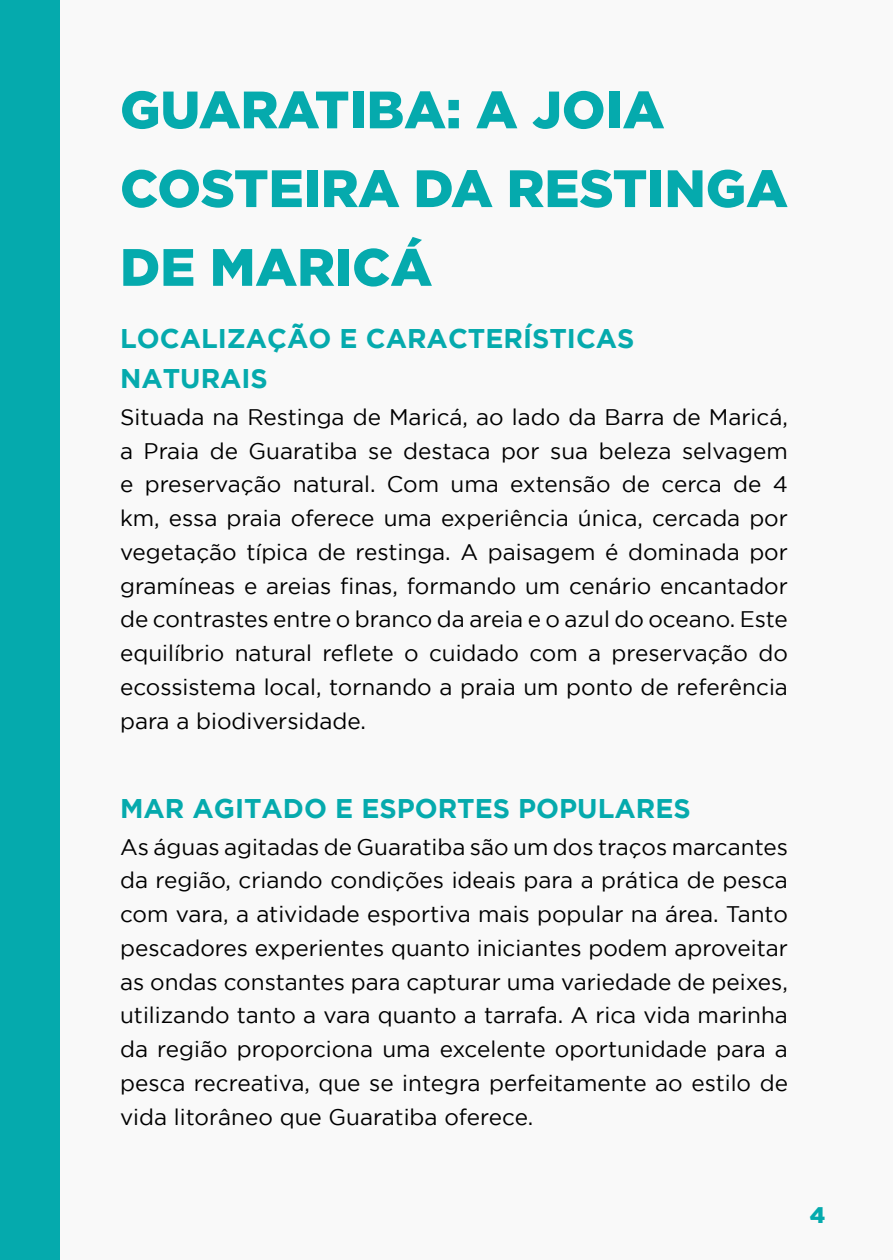
<style>
.page{position:relative;width:893px;height:1260px;background:#fff}
.page>*{position:absolute;margin:0;border:0;box-sizing:border-box;transform-origin:0 0}
.t1{font:900 52.5px/78.8px "Gotham";color:#05aaad}
.t2{font:700 27px/40.5px "Gotham";color:#05aaad}
.t3{font:22.5px/33.8px "Gotham";color:#000;text-align:justify}
.t4{font:900 22.5px "Gotham";color:#05aaad}
</style>
<div class="page">
<div style="left:0;top:0;width:892px;height:1260px;background:#f9f9f9"></div>
<div style="left:0;top:0;width:60px;height:1260px;background:#05aaad"></div>
<h1 class="t1" style="left:120px;top:69px;width:669px">GUARATIBA: A JOIA<br>COSTEIRA DA RESTINGA<br>DE MARICÁ</h1>
<p class="t2" style="left:120px;top:317px;width:516px">LOCALIZAÇÃO E CARACTERÍSTICAS<br>NATURAIS</p>
<p class="t3" style="left:120px;top:400px;width:669px">Situada na Restinga de Maricá, ao lado da Barra de Maricá, a Praia de Guaratiba se destaca por sua beleza selvagem e preservação natural. Com uma extensão de cerca de 4 km, essa praia oferece uma experiência única, cercada por vegetação típica de restinga. A paisagem é dominada por gramíneas e areias finas, formando um cenário encantador de contrastes entre o branco da areia e o azul do oceano. Este equilíbrio natural reflete o cuidado com a preservação do ecossistema local, tornando a praia um ponto de referência para a biodiversidade.</p>
<p class="t2" style="left:120px;top:787px;width:572px">MAR AGITADO E ESPORTES POPULARES</p>
<p class="t3" style="left:120px;top:829px;width:669px">As águas agitadas de Guaratiba são um dos traços marcantes da região, criando condições ideais para a prática de pesca com vara, a atividade esportiva mais popular na área. Tanto pescadores experientes quanto iniciantes podem aproveitar as ondas constantes para capturar uma variedade de peixes, utilizando tanto a vara quanto a tarrafa. A rica vida marinha da região proporciona uma excelente oportunidade para a pesca recreativa, que se integra perfeitamente ao estilo de vida litorâneo que Guaratiba oferece.</p>
<p class="t4" style="left:809px;top:1202px;width:17px">4</p>
</div>
